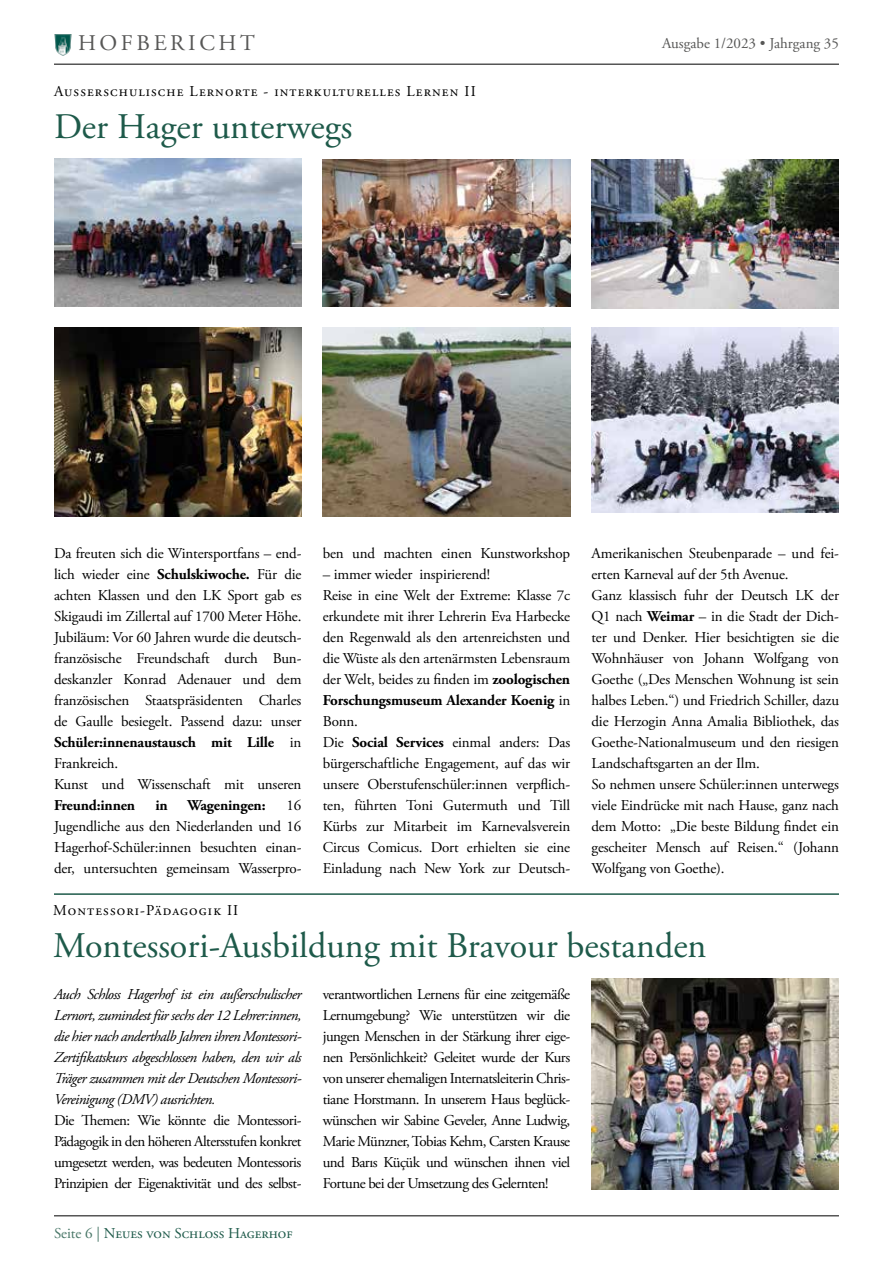
<style>
.page{position:relative;width:893px;height:1263px;background:#fff}
.page>*{position:absolute;margin:0;border:0;box-sizing:border-box;transform-origin:0 0}
.t1{font:36px "Adobe Garamond Pro";letter-spacing:-.01em;color:#1e5a4a}
.t2{font:22.35px "Adobe Garamond Pro";letter-spacing:.16em;color:#575756}
.t3{font:15px/21px "Adobe Garamond Pro";letter-spacing:-.02em;color:#000;text-align:justify}
.t4{font:italic 15px/21px "Adobe Garamond Pro";letter-spacing:-.035em;color:#000;text-align:justify}
.t5{font:15px "Adobe Garamond Pro";letter-spacing:.075em;color:#000}
.t6{font:15px "Adobe Garamond Pro";color:#1e5a4a}
.t7{font:700 15px "Adobe Garamond Pro";letter-spacing:-.01em;color:#000}
.t8{font:15px "Adobe Garamond Pro";color:#575756}
.s1{font-weight:700}
.s2{color:#497768}
</style>
<div class="page">
<hr style="left:54px;top:893px;width:785px;height:2px;background:#1e5a4a">
<img style="left:54px;top:327px;width:247px;height:189px">
<img style="left:54px;top:159px;width:247px;height:147px">
<img style="left:323px;top:159px;width:247px;height:147px">
<img style="left:323px;top:327px;width:247px;height:189px">
<hr style="left:54px;top:1215px;width:785px;height:1px;background:#000">
<hr style="left:54px;top:64px;width:785px;height:1px;background:#000">
<img style="left:54px;top:35px;width:18px;height:20px">
<img style="left:591px;top:327px;width:248px;height:186px">
<img style="left:591px;top:159px;width:248px;height:149px">
<img style="left:591px;top:978px;width:248px;height:212px">
<h2 class="t2" style="left:78px;top:30px;width:178px">HOFBERICHT</h2>
<p class="t8" style="left:662px;top:35px;width:178px">Ausgabe 1/2023 • Jahrgang 35</p>
<p class="t5" style="left:54px;top:82px;width:423px">Ausserschulische Lernorte - interkulturelles Lernen II</p>
<h1 class="t1" style="left:54px;top:105px;width:300px">Der Hager unterwegs</h1>
<p class="t3" style="left:54px;top:543px;width:249px;text-align:left">Da freuten sich die Wintersportfans – end&shy;lich wieder eine <span class="s1">Schulskiwoche.</span> Für die achten Klassen und den LK Sport gab es Skigaudi im Zillertal auf 1700 Meter Höhe.<br>Jubiläum: Vor 60 Jahren wurde die deutsch&shy;französische Freundschaft durch Bun&shy;deskanzler Konrad Adenauer und dem französischen Staatspräsidenten Charles de Gaulle besiegelt. Passend dazu: unser <span class="s1">Schüler:innenaustausch mit Lille</span> in Frankreich.<br>Kunst und Wissenschaft mit unseren</p>
<p class="t7" style="left:54px;top:797px;width:83px">Freund:innen</p>
<p class="t7" style="left:155px;top:797px;width:14px">in</p>
<p class="t7" style="left:187px;top:797px;width:80px">Wageningen:</p>
<p class="t3" style="left:54px;top:795px;width:249px;text-indent:233px">16<br>Jugendliche aus den Niederlanden und 16<br>Hagerhof-Schüler:innen besuchten einan&shy;der, untersuchten gemeinsam Wasserpro-</p>
<p class="t3" style="left:323px;top:543px;width:249px">ben und machten einen Kunstworkshop</p>
<p class="t3" style="left:323px;top:564px;width:249px;text-align:left">– immer wieder inspirierend!<br>Reise in eine Welt der Extreme: Klasse 7c erkundete mit ihrer Lehrerin Eva Harbecke den Regenwald als den artenreichsten und die Wüste als den artenärmsten Lebensraum der Welt, beides zu finden im <span class="s1">zoologischen Forschungsmuseum Alexander Koenig</span> in Bonn.<br>Die <span class="s1">Social Services</span> einmal anders: Das bürgerschaftliche Engagement, auf das wir unsere Oberstufenschüler:innen verpflich&shy;ten, führten Toni Gutermuth und Till Kürbs zur Mitarbeit im Karnevalsverein Circus Comicus. Dort erhielten sie eine Einladung nach New York zur Deutsch-</p>
<p class="t3" style="left:591px;top:543px;width:249px;text-align:left">Amerikanischen Steubenparade – und fei&shy;erten Karneval auf der 5th Avenue.<br>Ganz klassisch fuhr der Deutsch LK der Q1 nach <span class="s1">Weimar</span> – in die Stadt der Dich&shy;ter und Denker. Hier besichtigten sie die Wohnhäuser von Johann Wolfgang von Goethe („Des Menschen Wohnung ist sein halbes Leben.“) und Friedrich Schiller, dazu die Herzogin Anna Amalia Bibliothek, das Goethe-Nationalmuseum und den riesigen Landschaftsgarten an der Ilm.<br>So nehmen unsere Schüler:innen unterwegs viele Eindrücke mit nach Hause, ganz nach dem Motto: „Die beste Bildung findet ein gescheiter Mensch auf Reisen.“ (Johann Wolfgang von Goethe).</p>
<p class="t5" style="left:53px;top:901px;width:187px">Montessori-Pädagogik II</p>
<h1 class="t1" style="left:53px;top:924px;width:655px">Montessori-Ausbildung mit Bravour bestanden</h1>
<p class="t4" style="left:54px;top:984px;width:249px">Auch Schloss Hagerhof ist ein außerschulischer Lernort, zumindest für sechs der 12 Lehrer:innen, die hier nach anderthalb Jahren ihren Montessori-Zertifikatskurs abgeschlossen haben, den wir als Träger zusammen mit der Deutschen Montessori-Vereinigung (DMV) ausrichten.</p>
<p class="t3" style="left:54px;top:1110px;width:249px">Die Themen: Wie könnte die Montessori-Pädagogik in den höheren Altersstufen konkret umgesetzt werden, was bedeuten Montessoris Prinzipien der Eigenaktivität und des selbst-</p>
<p class="t3" style="left:323px;top:984px;width:249px">verantwortlichen Lernens für eine zeitgemäße Lernumgebung? Wie unterstützen wir die jungen Menschen in der Stärkung ihrer eige&shy;nen Persönlichkeit? Geleitet wurde der Kurs von unserer ehemaligen Internatsleiterin Chris&shy;tiane Horstmann. In unserem Haus beglück&shy;wünschen wir Sabine Geveler, Anne Ludwig, Marie Münzner, Tobias Kehm, Carsten Krause und Barıs Küçük und wünschen ihnen viel Fortune bei der Umsetzung des Gelernten!</p>
<p class="t6" style="left:54px;top:1224px;width:240px"><span class="s2">Seite 6 |</span> Neues von Schloss Hagerhof</p>
</div>
